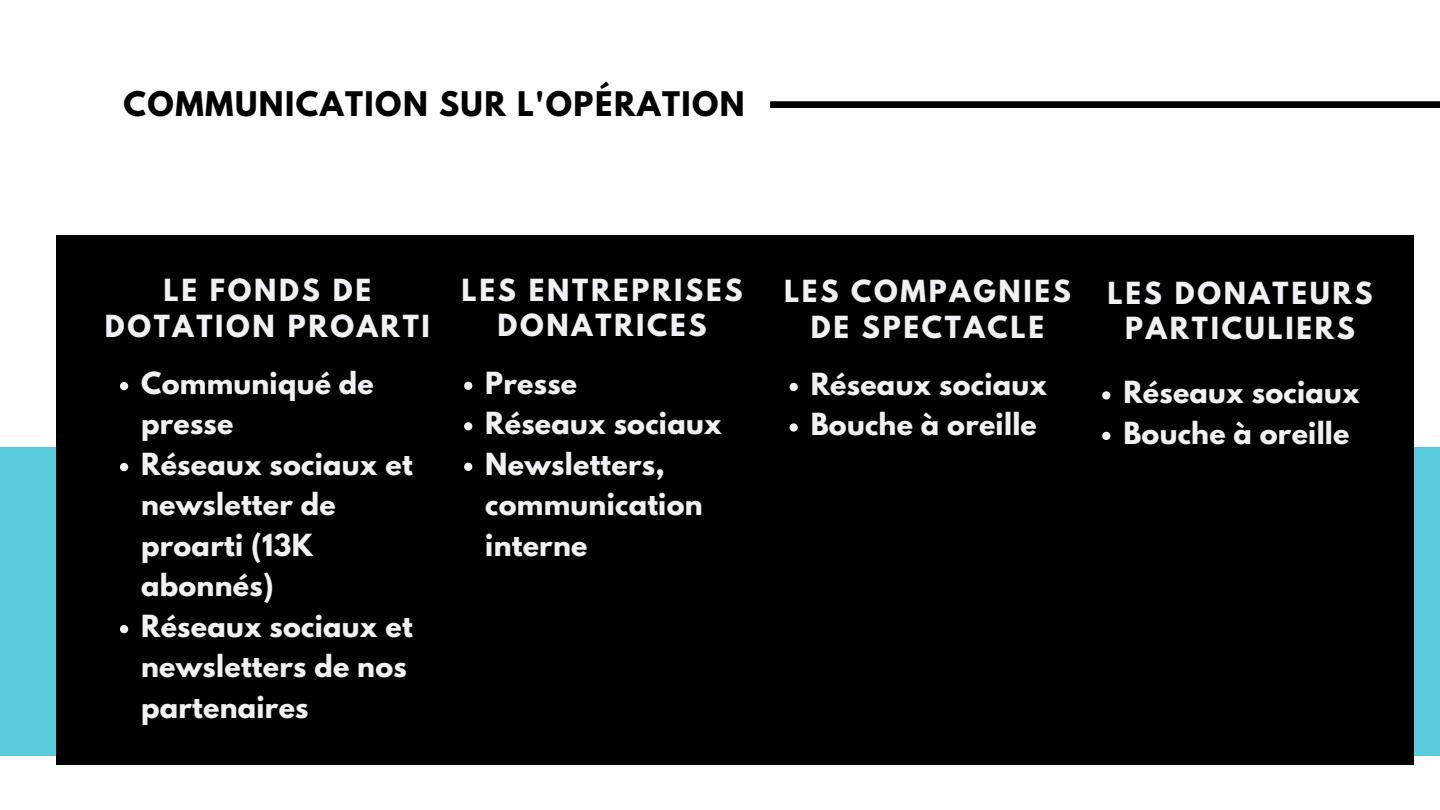
<style>
.page{position:relative;width:1440px;height:810px;background:#fff}
.page>*{position:absolute;margin:0;border:0;box-sizing:border-box;transform-origin:0 0}
.t1{font:700 30px "League Spartan";letter-spacing:.05em;color:#000}
.t2{font:700 27px/40.5px "League Spartan";letter-spacing:.01em;color:#f2f0f4}
.t3{font:700 27px/35.2px "League Spartan";letter-spacing:.1em;color:#f2f0f4;text-align:center}
</style>
<div class="page">
<div style="left:0;top:447px;width:1440px;height:308px;background:#57cbdc"></div>
<div style="left:56px;top:235px;width:1357px;height:530px;background:#000"></div>
<svg style="left:120px;top:382px;width:8px;height:8px"></svg>
<svg style="left:120px;top:463px;width:8px;height:8px"></svg>
<svg style="left:120px;top:625px;width:8px;height:8px"></svg>
<svg style="left:464px;top:382px;width:8px;height:8px"></svg>
<svg style="left:464px;top:422px;width:8px;height:8px"></svg>
<svg style="left:464px;top:463px;width:8px;height:8px"></svg>
<svg style="left:790px;top:383px;width:8px;height:8px"></svg>
<svg style="left:790px;top:423px;width:8px;height:9px"></svg>
<svg style="left:1102px;top:391px;width:8px;height:9px"></svg>
<svg style="left:1102px;top:432px;width:8px;height:8px"></svg>
<div style="left:770px;top:101px;width:670px;height:7px;background:#000"></div>
<p class="t1" style="left:123px;top:89px;width:623px">COMMUNICATION SUR L'OPÉRATION</p>
<p class="t3" style="left:105px;top:276px;width:327px">LE FONDS DE<br>DOTATION PROARTI</p>
<p class="t2" style="left:141px;top:366px;width:234px">Communiqué de presse</p>
<p class="t2" style="left:141px;top:447px;width:273px">Réseaux sociaux et newsletter de proarti (13K abonnés)</p>
<p class="t2" style="left:141px;top:609px;width:273px">Réseaux sociaux et newsletters de nos partenaires</p>
<p class="t3" style="left:462px;top:276px;width:282px">LES ENTREPRISES<br>DONATRICES</p>
<p class="t2" style="left:485px;top:366px;width:93px">Presse</p>
<p class="t2" style="left:485px;top:407px;width:238px">Réseaux sociaux</p>
<p class="t2" style="left:485px;top:447px;width:181px">Newsletters,</p>
<p class="t2" style="left:485px;top:488px;width:219px">communication interne</p>
<p class="t3" style="left:784px;top:277px;width:289px">LES COMPAGNIES<br>DE SPECTACLE</p>
<p class="t2" style="left:811px;top:367px;width:238px">Réseaux sociaux</p>
<p class="t2" style="left:811px;top:408px;width:228px">Bouche à oreille</p>
<p class="t3" style="left:1108px;top:279px;width:267px">LES DONATEURS<br>PARTICULIERS</p>
<p class="t2" style="left:1123px;top:376px;width:238px">Réseaux sociaux</p>
<p class="t2" style="left:1123px;top:416px;width:228px">Bouche à oreille</p>
</div>
